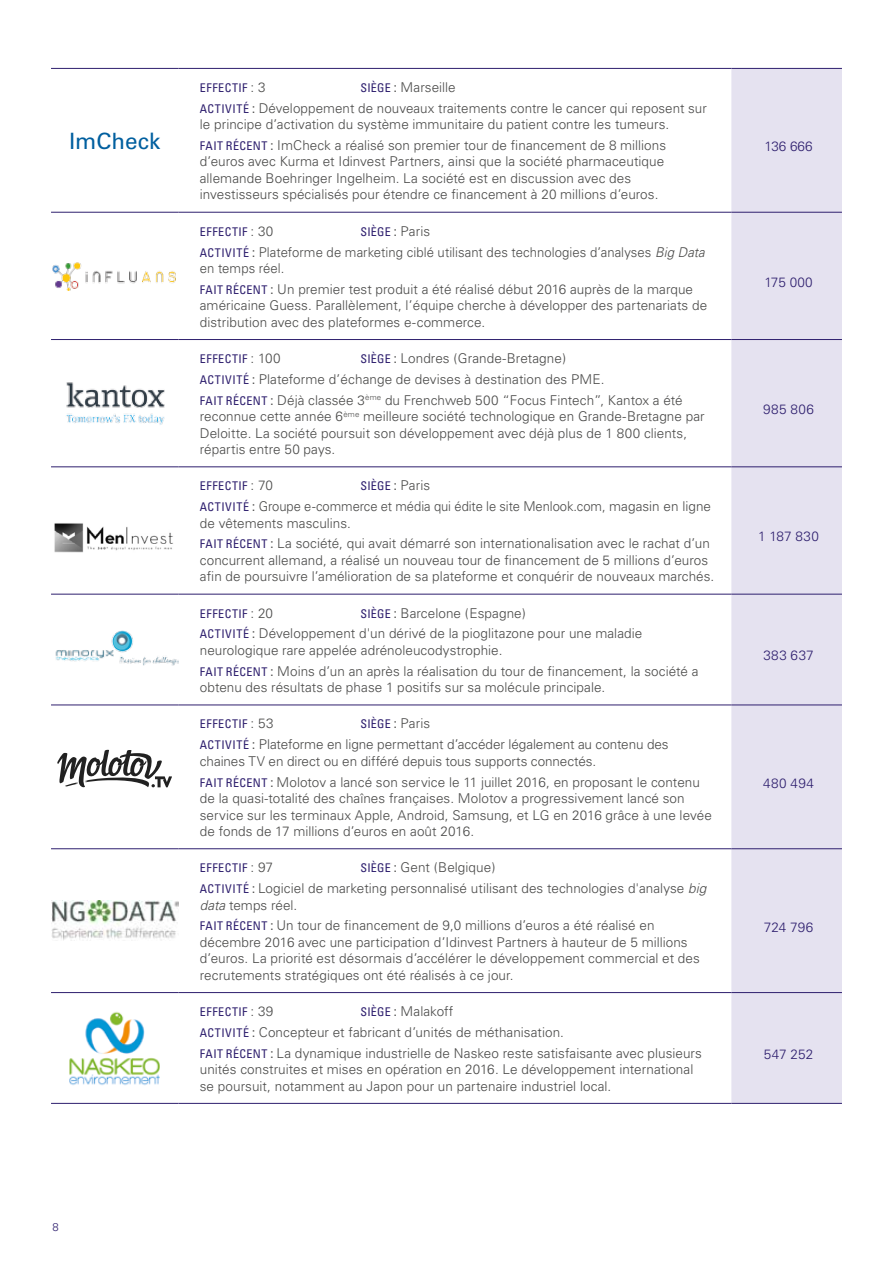
<style>
.page{position:relative;width:893px;height:1263px;background:#fff}
.page>*{position:absolute;margin:0;border:0;box-sizing:border-box;transform-origin:0 0}
.t1{font:22.5px "Univers";letter-spacing:-.005em;color:#005f9f}
.t2{font:300 13.5px/16.5px "Univers";letter-spacing:.005em;color:#4a4a49}
.t3{font:300 13.5px/16.5px "Univers";letter-spacing:.005em;color:#4a4a49;scale:.96 1}
.t4{font:300 13.5px "Univers";letter-spacing:.02em;color:#2e1f6e}
.t5{font:condensed 12px "Univers";letter-spacing:.04em;color:#2e1f6e}
.t6{font:300 11.25px "Univers";color:#2e1f6e}
.s1{font-weight:400;font-stretch:condensed;font-size:12px;color:#2e1f6e}
.s2{font-weight:400;font-stretch:condensed}
.s3{font-weight:300;font-stretch:normal;font-size:13.5px;color:#4a4a49}
.s4{font-size:13.5px;color:#4a4a49}
.s5{font-style:italic}
</style>
<div class="page">
<div style="left:731px;top:69px;width:111px;height:1034px;background:#e5e2f0"></div>
<hr style="left:731px;top:68px;width:111px;height:1px;background:#2e1f6e">
<hr style="left:731px;top:212px;width:111px;height:1px;background:#2e1f6e">
<hr style="left:731px;top:339px;width:111px;height:1px;background:#2e1f6e">
<hr style="left:731px;top:466px;width:111px;height:1px;background:#2e1f6e">
<hr style="left:731px;top:594px;width:111px;height:1px;background:#2e1f6e">
<hr style="left:731px;top:704px;width:111px;height:1px;background:#2e1f6e">
<hr style="left:731px;top:848px;width:111px;height:1px;background:#2e1f6e">
<hr style="left:731px;top:992px;width:111px;height:1px;background:#2e1f6e">
<hr style="left:731px;top:1103px;width:111px;height:1px;background:#2e1f6e">
<hr style="left:51px;top:68px;width:128px;height:1px;background:#2e1f6e">
<hr style="left:51px;top:212px;width:128px;height:1px;background:#2e1f6e">
<hr style="left:179px;top:68px;width:552px;height:1px;background:#2e1f6e">
<hr style="left:179px;top:212px;width:552px;height:1px;background:#2e1f6e">
<hr style="left:51px;top:339px;width:128px;height:1px;background:#2e1f6e">
<hr style="left:179px;top:339px;width:552px;height:1px;background:#2e1f6e">
<hr style="left:51px;top:466px;width:128px;height:1px;background:#2e1f6e">
<hr style="left:179px;top:466px;width:552px;height:1px;background:#2e1f6e">
<hr style="left:51px;top:594px;width:128px;height:1px;background:#2e1f6e">
<hr style="left:179px;top:594px;width:552px;height:1px;background:#2e1f6e">
<hr style="left:51px;top:704px;width:128px;height:1px;background:#2e1f6e">
<hr style="left:179px;top:704px;width:552px;height:1px;background:#2e1f6e">
<hr style="left:51px;top:848px;width:128px;height:1px;background:#2e1f6e">
<hr style="left:51px;top:992px;width:128px;height:1px;background:#2e1f6e">
<hr style="left:51px;top:1103px;width:128px;height:1px;background:#2e1f6e">
<hr style="left:179px;top:848px;width:552px;height:1px;background:#2e1f6e">
<hr style="left:179px;top:992px;width:552px;height:1px;background:#2e1f6e">
<hr style="left:179px;top:1103px;width:552px;height:1px;background:#2e1f6e">
<img style="left:52px;top:262px;width:124px;height:28px">
<img style="left:66px;top:382px;width:99px;height:43px">
<img style="left:54px;top:523px;width:119px;height:30px">
<img style="left:55px;top:630px;width:123px;height:36px">
<svg style="left:57px;top:750px;width:115px;height:37px"></svg>
<img style="left:51px;top:901px;width:127px;height:39px">
<img style="left:69px;top:1011px;width:91px;height:75px">
<h1 class="t1" style="left:69px;top:127px;width:93px">ImCheck</h1>
<p class="t2" style="left:200px;top:77px;width:508px;line-height:20.7px;text-indent:160px"><span class="s1">SIÈGE</span> <span class="s2">:</span> Marseille<br><span class="s1">ACTIVITÉ</span> <span class="s2">:</span> Développement de nouveaux traitements contre le cancer qui reposent sur</p>
<p class="t2" style="left:200px;top:114px;width:471px;line-height:20.7px">le principe d’activation du système immunitaire du patient contre les tumeurs.<br><span class="s1">FAIT RÉCENT</span> <span class="s2">:</span> ImCheck a réalisé son premier tour de financement de 8 millions</p>
<p class="t2" style="left:200px;top:153px;width:466px">d’euros avec Kurma et Idinvest Partners, ainsi que la société pharmaceutique allemande Boehringer Ingelheim. La société est en discussion avec des investisseurs spécialisés pour étendre ce financement à 20 millions d’euros.</p>
<p class="t5" style="left:200px;top:80px;width:67px">EFFECTIF <span class="s3">: 3</span></p>
<p class="t5" style="left:200px;top:224px;width:75px">EFFECTIF <span class="s3">: 30</span></p>
<p class="t5" style="left:360px;top:224px;width:71px">SIÈGE <span class="s4">:</span> <span class="s3">Paris</span></p>
<p class="t2" style="left:200px;top:243px;width:506px"><span class="s1">ACTIVITÉ</span> <span class="s2">:</span> Plateforme de marketing ciblé utilisant des technologies d’analyses <span class="s5">Big Data </span>en temps réel.</p>
<p class="t2" style="left:200px;top:281px;width:509px"><span class="s1">FAIT RÉCENT</span> <span class="s2">:</span> Un premier test produit a été réalisé début 2016 auprès de la marque américaine Guess. Parallèlement, l’équipe cherche à développer des partenariats de distribution avec des plateformes e-commerce.</p>
<p class="t2" style="left:200px;top:348px;width:484px;line-height:20.7px;text-indent:160px"><span class="s1">SIÈGE</span> <span class="s2">:</span> Londres (Grande-Bretagne)<br><span class="s1">ACTIVITÉ</span> <span class="s2">:</span> Plateforme d’échange de devises à destination des PME.<br><span class="s1">FAIT RÉCENT</span> <span class="s2">:</span> Déjà classée 3<sup>ème</sup> du Frenchweb 500 “Focus Fintech”, Kantox a été</p>
<p class="t2" style="left:200px;top:408px;width:506px">reconnue cette année 6<sup>ème</sup> meilleure société technologique en Grande-Bretagne par<br>Deloitte. La société poursuit son développement avec déjà plus de 1 800 clients, répartis entre 50 pays.</p>
<p class="t5" style="left:200px;top:351px;width:82px">EFFECTIF <span class="s3">: 100</span></p>
<p class="t5" style="left:200px;top:478px;width:75px">EFFECTIF <span class="s3">: 70</span></p>
<p class="t5" style="left:360px;top:478px;width:71px">SIÈGE <span class="s4">:</span> <span class="s3">Paris</span></p>
<p class="t3" style="left:200px;top:498px;width:534px"><span class="s1">ACTIVITÉ</span> <span class="s2">:</span> Groupe e-commerce et média qui édite le site Menlook.com, magasin en ligne de vêtements masculins.</p>
<p class="t2" style="left:200px;top:535px;width:516px"><span class="s1">FAIT RÉCENT</span> <span class="s2">:</span> La société, qui avait démarré son internationalisation avec le rachat d’un concurrent allemand, a réalisé un nouveau tour de financement de 5 millions d’euros afin de poursuivre l’amélioration de sa plateforme et conquérir de nouveaux marchés.</p>
<p class="t2" style="left:200px;top:602px;width:444px;line-height:20.7px;text-indent:160px"><span class="s1">SIÈGE</span> <span class="s2">:</span> Barcelone (Espagne)<br><span class="s1">ACTIVITÉ</span> <span class="s2">:</span> Développement d'un dérivé de la pioglitazone pour une maladie</p>
<p class="t2" style="left:200px;top:640px;width:500px;line-height:20.7px">neurologique rare appelée adrénoleucodystrophie.<br><span class="s1">FAIT RÉCENT</span> <span class="s2">:</span> Moins d’un an après la réalisation du tour de financement, la société a</p>
<p class="t2" style="left:200px;top:679px;width:407px">obtenu des résultats de phase 1 positifs sur sa molécule principale.</p>
<p class="t5" style="left:200px;top:606px;width:75px">EFFECTIF <span class="s3">: 20</span></p>
<p class="t4" style="left:764px;top:138px;width:50px">136 666</p>
<p class="t4" style="left:764px;top:274px;width:50px">175 000</p>
<p class="t4" style="left:763px;top:401px;width:52px">985 806</p>
<p class="t4" style="left:758px;top:528px;width:62px">1 187 830</p>
<p class="t4" style="left:763px;top:647px;width:52px">383 637</p>
<p class="t5" style="left:200px;top:717px;width:75px">EFFECTIF <span class="s3">: 53</span></p>
<p class="t5" style="left:360px;top:717px;width:71px">SIÈGE <span class="s4">:</span> <span class="s3">Paris</span></p>
<p class="t2" style="left:200px;top:736px;width:470px"><span class="s1">ACTIVITÉ</span> <span class="s2">:</span> Plateforme en ligne permettant d’accéder légalement au contenu des chaines TV en direct ou en différé depuis tous supports connectés.</p>
<p class="t2" style="left:200px;top:773px;width:513px"><span class="s1">FAIT RÉCENT</span> <span class="s2">:</span> Molotov a lancé son service le 11 juillet 2016, en proposant le contenu de la quasi-totalité des chaînes françaises. Molotov a progressivement lancé son service sur les terminaux Apple, Android, Samsung, et LG en 2016 grâce à une levée de fonds de 17 millions d’euros en août 2016.</p>
<p class="t4" style="left:763px;top:775px;width:52px">480 494</p>
<p class="t5" style="left:200px;top:860px;width:75px">EFFECTIF <span class="s3">: 97</span></p>
<p class="t2" style="left:200px;top:857px;width:508px;line-height:20.7px;text-indent:160px"><span class="s1">SIÈGE</span> <span class="s2">:</span> Gent (Belgique)<br><span class="s1">ACTIVITÉ</span> <span class="s2">:</span> Logiciel de marketing personnalisé utilisant des technologies d'analyse <span class="s5">big</span></p>
<p class="t2" style="left:200px;top:894px;width:456px;line-height:20.7px"><span class="s5">data</span> temps réel.<br><span class="s1">FAIT RÉCENT</span> <span class="s2">:</span> Un tour de financement de 9,0 millions d’euros a été réalisé en</p>
<p class="t2" style="left:200px;top:934px;width:502px">décembre 2016 avec une participation d’Idinvest Partners à hauteur de 5 millions d’euros. La priorité est désormais d’accélérer le développement commercial et des recrutements stratégiques ont été réalisés à ce jour.</p>
<p class="t4" style="left:764px;top:918px;width:51px">724 796</p>
<p class="t2" style="left:200px;top:1001px;width:503px;line-height:20.7px;text-indent:160px"><span class="s1">SIÈGE</span> <span class="s2">:</span> Malakoff<br><span class="s1">ACTIVITÉ</span> <span class="s2">:</span> Concepteur et fabricant d’unités de méthanisation.<br><span class="s1">FAIT RÉCENT</span> <span class="s2">:</span> La dynamique industrielle de Naskeo reste satisfaisante avec plusieurs</p>
<p class="t2" style="left:200px;top:1061px;width:495px">unités construites et mises en opération en 2016. Le développement international se poursuit, notamment au Japon pour un partenaire industriel local.</p>
<p class="t5" style="left:200px;top:1004px;width:75px">EFFECTIF <span class="s3">: 39</span></p>
<p class="t4" style="left:764px;top:1046px;width:51px">547 252</p>
<p class="t6" style="left:53px;top:1220px;width:8px">8</p>
</div>
